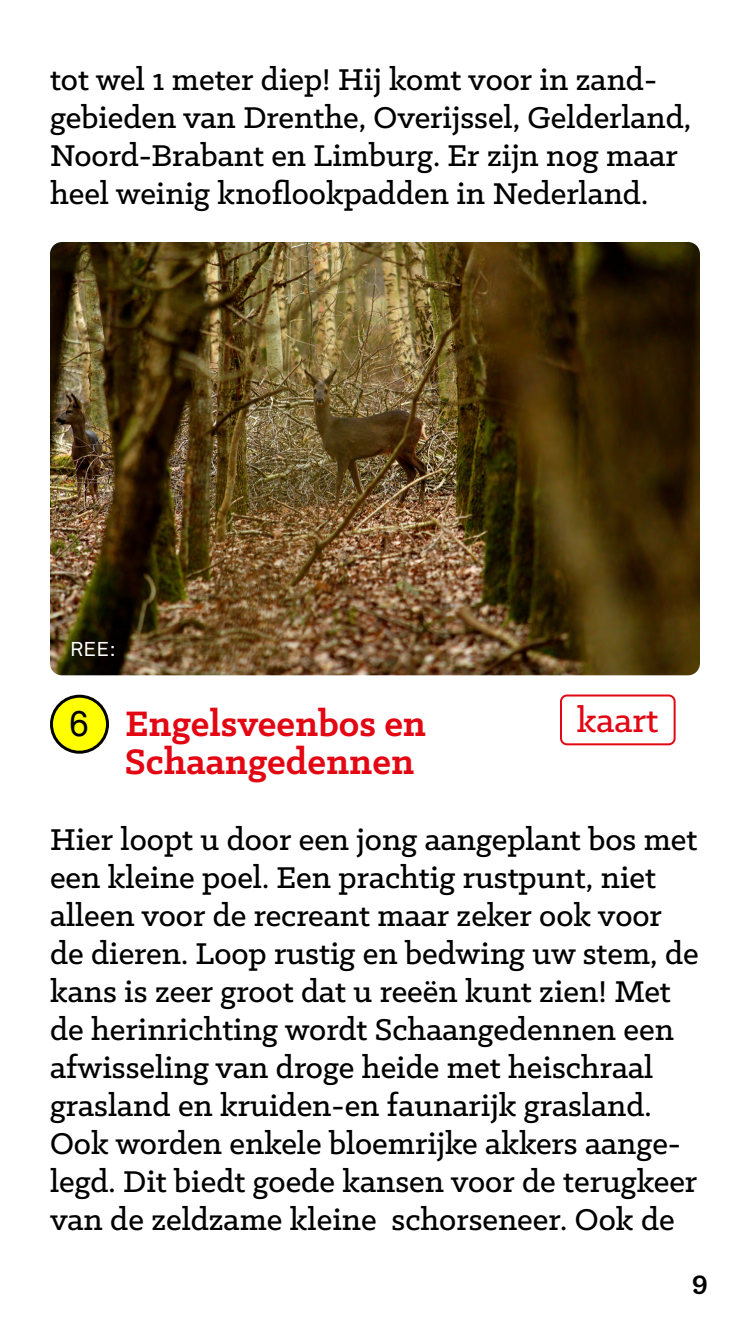
<style>
.page{position:relative;width:750px;height:1334px;background:#fff}
.page>*{position:absolute;margin:0;border:0;box-sizing:border-box;transform-origin:0 0}
.t1{font:700 40px "Klinic Slab";color:#e30613}
.t2{font:500 38px "Klinic Slab";color:#e30613}
.t3{font:500 34px/38px "Klinic Slab";color:#000}
.t4{font:700 30px "Klinic Slab";color:#000}
.t5{font:20px "Akkurat";color:#fff}
.s1{font-family:"Akkurat";font-weight:400;font-size:36px;color:#000}
</style>
<div class="page">
<div style="left:52px;top:696px;width:56px;height:56px;background:#ff0;border-radius:50%"></div>
<div style="left:50px;top:695px;width:59px;height:59px;border:3px solid #000;border-radius:50%"></div>
<div style="left:560px;top:695px;width:116px;height:50px;border:2px solid #e30613;border-radius:6px"></div>
<img style="left:50px;top:242px;width:650px;height:433px">
<p class="t3" style="left:50px;top:60px;width:643px">tot wel 1 meter diep! Hij komt voor in zand&shy;gebieden van Drenthe, Overijssel, Gelderland, Noord-Brabant en Limburg. Er zijn nog maar heel weinig knoflookpadden in Nederland.</p>
<p class="t5" style="left:70px;top:637px;width:47px">REE:</p>
<p class="t1" style="left:69px;top:697px;width:359px"><span class="s1">6</span> Engelsveenbos en</p>
<p class="t2" style="left:577px;top:696px;width:83px">kaart</p>
<p class="t1" style="left:125px;top:735px;width:291px">Schaangedennen</p>
<p class="t3" style="left:50px;top:820px;width:650px">Hier loopt u door een jong aangeplant bos met een kleine poel. Een prachtig rustpunt, niet alleen voor de recreant maar zeker ook voor de dieren. Loop rustig en bedwing uw stem, de kans is zeer groot dat u reeën kunt zien! Met de herinrichting wordt Schaangedennen een afwisseling van droge heide met heischraal grasland en kruiden-en faunarijk grasland.<br>Ook worden enkele bloemrijke akkers aange&shy;legd. Dit biedt goede kansen voor de terugkeer van de zeldzame kleine schorseneer. Ook de</p>
<p class="t4" style="left:692px;top:1261px;width:17px">9</p>
</div>
